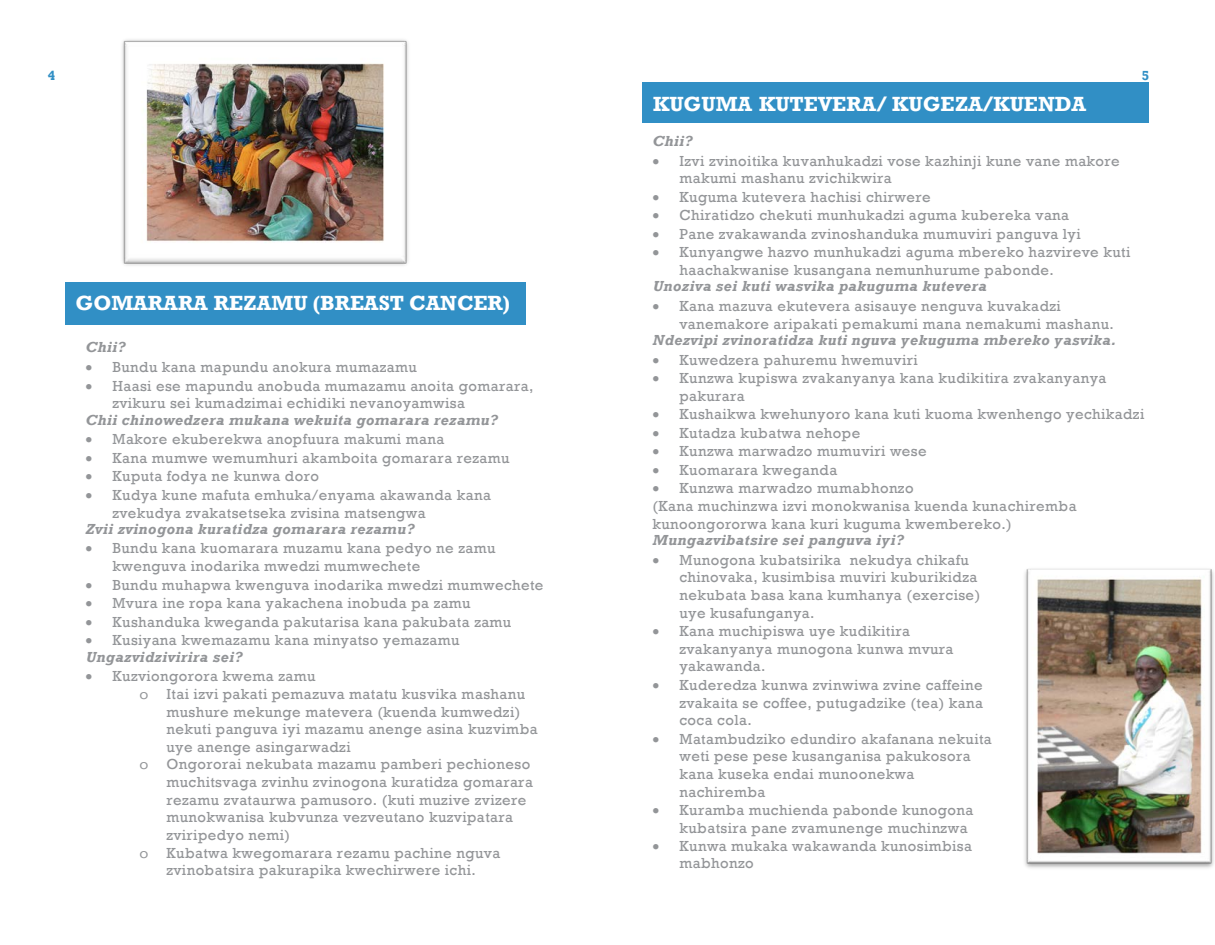
<style>
.page{position:relative;width:1215px;height:945px;background:#fff}
.page>*{position:absolute;margin:0;border:0;box-sizing:border-box;transform-origin:0 0}
.t1{font:700 21px "Rockwell";color:#fff}
.t2{font:15px/17.7px "Rockwell";letter-spacing:.025em;color:#939598}
.t3{font:italic 700 15px "Rockwell";letter-spacing:.025em;color:#939598}
.t4{font:700 13.5px "Rockwell";color:#318fc5}
.s1{font-weight:700;font-style:italic}
.s2{font-family:"Courier"}
</style>
<div class="page">
<img style="left:122px;top:39px;width:286px;height:227px">
<div style="left:65px;top:283px;width:461px;height:42px;background:#318fc5"></div>
<div style="left:642px;top:83px;width:507px;height:40px;background:#318fc5"></div>
<img style="left:1024px;top:568px;width:190px;height:300px">
<p class="t4" style="left:48px;top:67px;width:9px">4</p>
<p class="t4" style="left:1142px;top:67px;width:9px">5</p>
<p class="t1" style="left:76px;top:291px;width:436px">GOMARARA REZAMU (BREAST CANCER)</p>
<p class="t3" style="left:86px;top:339px;width:42px">Chii?</p>
<p class="t2" style="left:86px;top:358px;width:333px">• Bundu kana mapundu anokura mumazamu</p>
<p class="t2" style="left:86px;top:377px;width:449px">• Haasi ese mapundu anobuda mumazamu anoita gomarara,</p>
<p class="t2" style="left:112px;top:395px;width:354px">zvikuru sei kumadzimai echidiki nevanoyamwisa</p>
<p class="t3" style="left:86px;top:411px;width:414px">Chii chinowedzera mukana wekuita gomarara rezamu?</p>
<p class="t2" style="left:86px;top:431px;width:360px">• Makore ekuberekwa anopfuura makumi mana</p>
<p class="t2" style="left:86px;top:449px;width:425px">• Kana mumwe wemumhuri akamboita gomarara rezamu</p>
<p class="t2" style="left:85px;top:468px;width:235px">• Kuputa fodya ne kunwa doro</p>
<p class="t2" style="left:85px;top:486px;width:407px">• Kudya kune mafuta emhuka/enyama akawanda kana</p>
<p class="t2" style="left:112px;top:504px;width:315px">zvekudya zvakatsetseka zvisina matsengwa</p>
<p class="t3" style="left:85px;top:520px;width:331px">Zvii zvinogona kuratidza gomarara rezamu?</p>
<p class="t2" style="left:112px;top:540px;width:384px;text-indent:-27px">• Bundu kana kuomarara muzamu kana pedyo ne zamu kwenguva inodarika mwedzi mumwechete</p>
<p class="t2" style="left:85px;top:576px;width:460px">• Bundu muhapwa kwenguva inodarika mwedzi mumwechete</p>
<p class="t2" style="left:85px;top:595px;width:387px">• Mvura ine ropa kana yakachena inobuda pa zamu</p>
<p class="t2" style="left:85px;top:613px;width:427px">• Kushanduka kweganda pakutarisa kana pakubata zamu</p>
<p class="t2" style="left:85px;top:632px;width:376px;line-height:16.5px">• Kusiyana kwemazamu kana minyatso yemazamu<br><span class="s1">Ungazvidzivirira sei?</span></p>
<p class="t2" style="left:85px;top:668px;width:232px">• Kuzviongorora kwema zamu</p>
<p class="t2" style="left:139px;top:685px;width:387px"><span class="s2">o</span> Itai izvi pakati pemazuva matatu kusvika mashanu</p>
<p class="t2" style="left:167px;top:703px;width:355px">mushure mekunge matevera (kuenda kumwedzi)</p>
<p class="t2" style="left:167px;top:721px;width:373px">nekuti panguva iyi mazamu anenge asina kuzvimba</p>
<p class="t2" style="left:167px;top:738px;width:186px">uye anenge asingarwadzi</p>
<p class="t2" style="left:139px;top:756px;width:392px"><span class="s2">o</span> Ongororai nekubata mazamu pamberi pechioneso</p>
<p class="t2" style="left:167px;top:773px;width:368px">muchitsvaga zvinhu zvinogona kuratidza gomarara</p>
<p class="t2" style="left:167px;top:791px;width:361px">rezamu zvataurwa pamusoro. (kuti muzive zvizere</p>
<p class="t2" style="left:167px;top:809px;width:348px">munokwanisa kubvunza vezveutano kuzvipatara</p>
<p class="t2" style="left:167px;top:826px;width:125px">zviripedyo nemi)</p>
<p class="t2" style="left:140px;top:844px;width:362px"><span class="s2">o</span> Kubatwa kwegomarara rezamu pachine nguva</p>
<p class="t2" style="left:167px;top:862px;width:311px">zvinobatsira pakurapika kwechirwere ichi.</p>
<p class="t1" style="left:653px;top:91px;width:435px">KUGUMA KUTEVERA/ KUGEZA/KUENDA</p>
<p class="t3" style="left:652px;top:132px;width:42px">Chii?</p>
<p class="t2" style="left:680px;top:152px;width:442px;text-indent:-27px">• Izvi zvinoitika kuvanhukadzi vose kazhinji kune vane makore makumi mashanu zvichikwira</p>
<p class="t2" style="left:652px;top:188px;width:280px">• Kuguma kutevera hachisi chirwere</p>
<p class="t2" style="left:652px;top:207px;width:418px">• Chiratidzo chekuti munhukadzi aguma kubereka vana</p>
<p class="t2" style="left:652px;top:225px;width:430px">• Pane zvakawanda zvinoshanduka mumuviri panguva lyi</p>
<p class="t2" style="left:652px;top:244px;width:479px">• Kunyangwe hazvo munhukadzi aguma mbereko hazvireve kuti</p>
<p class="t2" style="left:680px;top:261px;width:376px">haachakwanise kusangana nemunhurume pabonde.</p>
<p class="t3" style="left:652px;top:277px;width:336px">Unoziva sei kuti wasvika pakuguma kutevera</p>
<p class="t2" style="left:652px;top:297px;width:410px">• Kana mazuva ekutevera asisauye nenguva kuvakadzi</p>
<p class="t2" style="left:680px;top:315px;width:436px">vanemakore aripakati pemakumi mana nemakumi mashanu.</p>
<p class="t3" style="left:652px;top:331px;width:465px">Ndezvipi zvinoratidza kuti nguva yekuguma mbereko yasvika.</p>
<p class="t2" style="left:652px;top:351px;width:267px">• Kuwedzera pahuremu hwemuviri</p>
<p class="t2" style="left:680px;top:370px;width:428px;text-indent:-27px">• Kunzwa kupiswa zvakanyanya kana kudikitira zvakanyanya pakurara</p>
<p class="t2" style="left:652px;top:406px;width:493px">• Kushaikwa kwehunyoro kana kuti kuoma kwenhengo yechikadzi</p>
<p class="t2" style="left:652px;top:424px;width:209px">• Kutadza kubatwa nehope</p>
<p class="t2" style="left:652px;top:443px;width:276px">• Kunzwa marwadzo mumuviri wese</p>
<p class="t2" style="left:652px;top:461px;width:186px">• Kuomarara kweganda</p>
<p class="t2" style="left:652px;top:480px;width:426px;line-height:17.2px">• Kunzwa marwadzo mumabhonzo<br>(Kana muchinzwa izvi monokwanisa kuenda kunachiremba kunoongororwa kana kuri kuguma kwembereko.)<br><span class="s1">Mungazvibatsire sei panguva iyi?</span></p>
<p class="t2" style="left:680px;top:551px;width:302px;text-indent:-27px">• Munogona kubatsirika nekudya chikafu chinovaka, kusimbisa muviri kuburikidza nekubata basa kana kumhanya (exercise) uye kusafunganya.</p>
<p class="t2" style="left:680px;top:622px;width:276px;text-indent:-27px">• Kana muchipiswa uye kudikitira zvakanyanya munogona kunwa mvura yakawanda.</p>
<p class="t2" style="left:680px;top:676px;width:305px;text-align:justify;text-indent:-27px">• Kuderedza kunwa zvinwiwa zvine caffeine zvakaita se coffee, putugadzike (tea) kana coca cola.</p>
<p class="t2" style="left:680px;top:730px;width:314px;text-indent:-27px">• Matambudziko edundiro akafanana nekuita weti pese pese kusanganisa pakukosora kana kuseka endai munoonekwa nachiremba</p>
<p class="t2" style="left:680px;top:801px;width:296px;text-indent:-27px">• Kuramba muchienda pabonde kunogona kubatsira pane zvamunenge muchinzwa</p>
<p class="t2" style="left:680px;top:838px;width:294px;line-height:16.8px;text-indent:-27px">• Kunwa mukaka wakawanda kunosimbisa mabhonzo</p>
</div>
